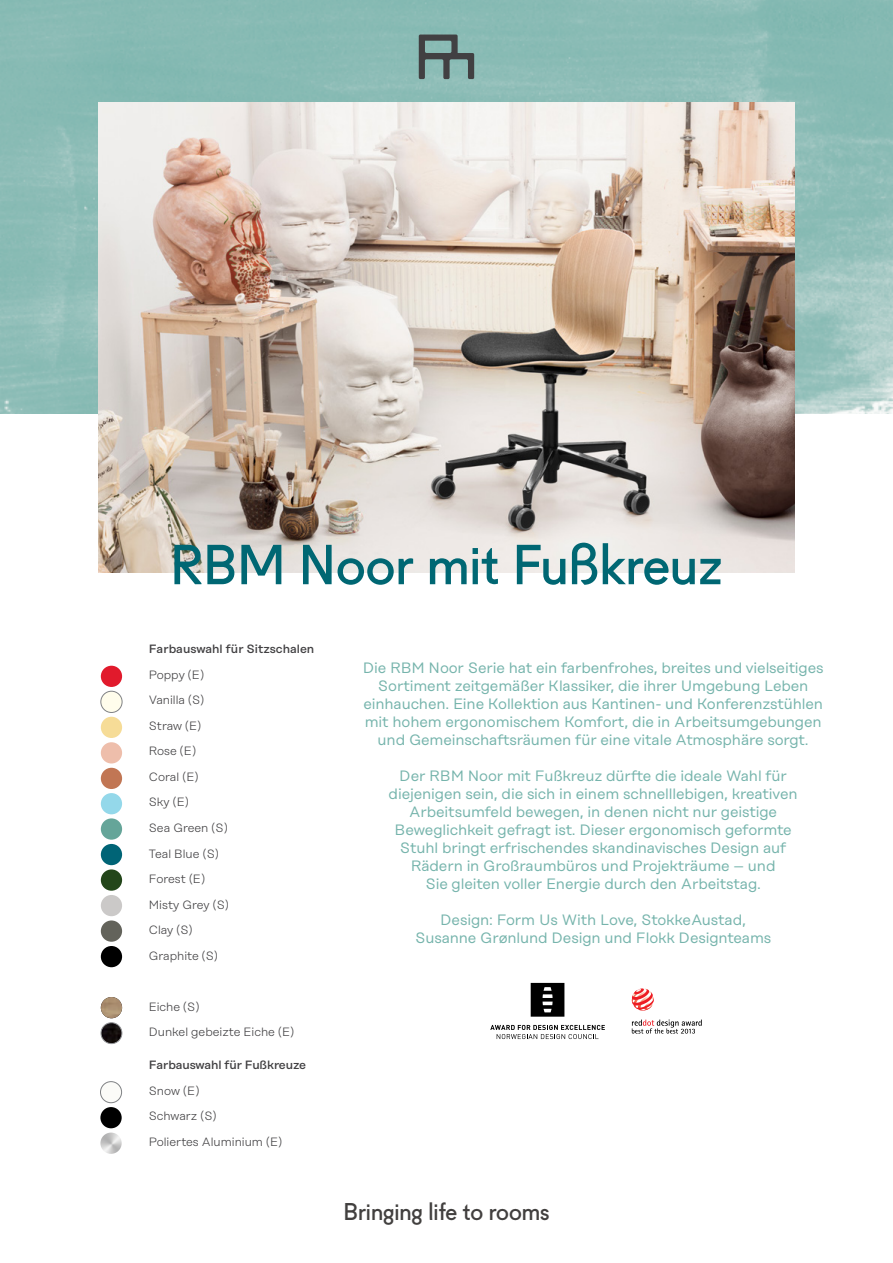
<style>
.page{position:relative;width:893px;height:1263px;background:#fff}
.page>*{position:absolute;margin:0;border:0;box-sizing:border-box;transform-origin:0 0}
.t1{font:54px "Fugue";color:#006773}
.t2{font:23.25px "Fugue";color:#42403f}
.t3{font:15px/18px "Rational Display";letter-spacing:-.01em;color:#76b4ac;text-align:center}
.t4{font:300 12px/25.5px "Rational Display";color:#414042}
.t5{font:500 12px "Rational Display";letter-spacing:-.01em;color:#414042}
</style>
<div class="page">
<img style="left:0;top:0;width:893px;height:413px">
<div style="left:100px;top:1081px;width:22px;height:22px;background:#fbfbf8;border-radius:50%"></div>
<div style="left:100px;top:1081px;width:22px;height:22px;border:1px solid #808285;border-radius:50%"></div>
<div style="left:100px;top:1107px;width:22px;height:21px;background:#000;border-radius:50%"></div>
<img style="left:100px;top:1132px;width:22px;height:22px;border-radius:11px">
<img style="left:98px;top:103px;width:697px;height:470px">
<svg style="left:419px;top:35px;width:55px;height:44px;background:#698482"></svg>
<img style="left:101px;top:1023px;width:21px;height:20px;border-radius:10px">
<div style="left:101px;top:1022px;width:21px;height:22px;border:1px solid #939598;border-radius:50%"></div>
<img style="left:101px;top:997px;width:21px;height:21px;border-radius:11px">
<div style="left:101px;top:666px;width:21px;height:21px;background:#e11a2c;border-radius:50%"></div>
<div style="left:101px;top:691px;width:21px;height:21px;background:#fffdec;border-radius:50%"></div>
<div style="left:101px;top:691px;width:21px;height:21px;border:1px solid #808285;border-radius:50%"></div>
<div style="left:101px;top:717px;width:21px;height:21px;background:#f6dc97;border-radius:50%"></div>
<div style="left:101px;top:742px;width:21px;height:21px;background:#eebeab;border-radius:50%"></div>
<div style="left:101px;top:768px;width:21px;height:21px;background:#c17654;border-radius:50%"></div>
<div style="left:101px;top:793px;width:21px;height:21px;background:#94d8ea;border-radius:50%"></div>
<div style="left:101px;top:818px;width:21px;height:22px;background:#65a599;border-radius:50%"></div>
<div style="left:101px;top:844px;width:21px;height:21px;background:#006476;border-radius:50%"></div>
<div style="left:101px;top:869px;width:21px;height:22px;background:#23461a;border-radius:50%"></div>
<div style="left:101px;top:895px;width:21px;height:21px;background:#cbc9c8;border-radius:50%"></div>
<div style="left:101px;top:920px;width:21px;height:22px;background:#63635b;border-radius:50%"></div>
<div style="left:101px;top:946px;width:21px;height:21px;background:#000;border-radius:50%"></div>
<svg style="left:632px;top:1019px;width:70px;height:14px"></svg>
<svg style="left:632px;top:988px;width:22px;height:23px"></svg>
<svg style="left:531px;top:983px;width:33px;height:34px"></svg>
<svg style="left:490px;top:1025px;width:115px;height:14px"></svg>
<h1 class="t1" style="left:170px;top:522px;width:554px">RBM Noor mit Fußkreuz</h1>
<p class="t5" style="left:149px;top:642px;width:167px">Farbauswahl für Sitzschalen</p>
<p class="t4" style="left:149px;top:662px;width:82px">Poppy (E)<br>Vanilla (S)<br>Straw (E)<br>Rose (E)<br>Coral (E)<br>Sky (E)<br>Sea Green (S)<br>Teal Blue (S)<br>Forest (E)<br>Misty Grey (S)<br>Clay (S)<br>Graphite (S)</p>
<p class="t4" style="left:149px;top:994px;width:147px">Eiche (S)<br>Dunkel gebeizte Eiche (E)</p>
<p class="t5" style="left:149px;top:1058px;width:159px">Farbauswahl für Fußkreuze</p>
<p class="t4" style="left:149px;top:1078px;width:135px">Snow (E)<br>Schwarz (S)<br>Poliertes Aluminium (E)</p>
<p class="t3" style="left:363px;top:659px;width:462px">Die RBM Noor Serie hat ein farbenfrohes, breites und vielseitiges Sortiment zeitgemäßer Klassiker, die ihrer Umgebung Leben einhauchen. Eine Kollektion aus Kantinen- und Konferenzstühlen mit hohem ergonomischem Komfort, die in Arbeitsumgebungen und Gemeinschaftsräumen für eine vitale Atmosphäre sorgt.</p>
<p class="t3" style="left:389px;top:767px;width:411px">Der RBM Noor mit Fußkreuz dürfte die ideale Wahl für diejenigen sein, die sich in einem schnelllebigen, kreativen Arbeitsumfeld bewegen, in denen nicht nur geistige Beweglichkeit gefragt ist. Dieser ergonomisch geformte Stuhl bringt erfrischendes skandinavisches Design auf Rädern in Großraumbüros und Projekträume – und<br>Sie gleiten voller Energie durch den Arbeitstag.</p>
<p class="t3" style="left:415px;top:911px;width:358px">Design: Form Us With Love, StokkeAustad,<br>Susanne Grønlund Design und Flokk Designteams</p>
<h2 class="t2" style="left:343px;top:1194px;width:208px">Bringing life to rooms</h2>
</div>
